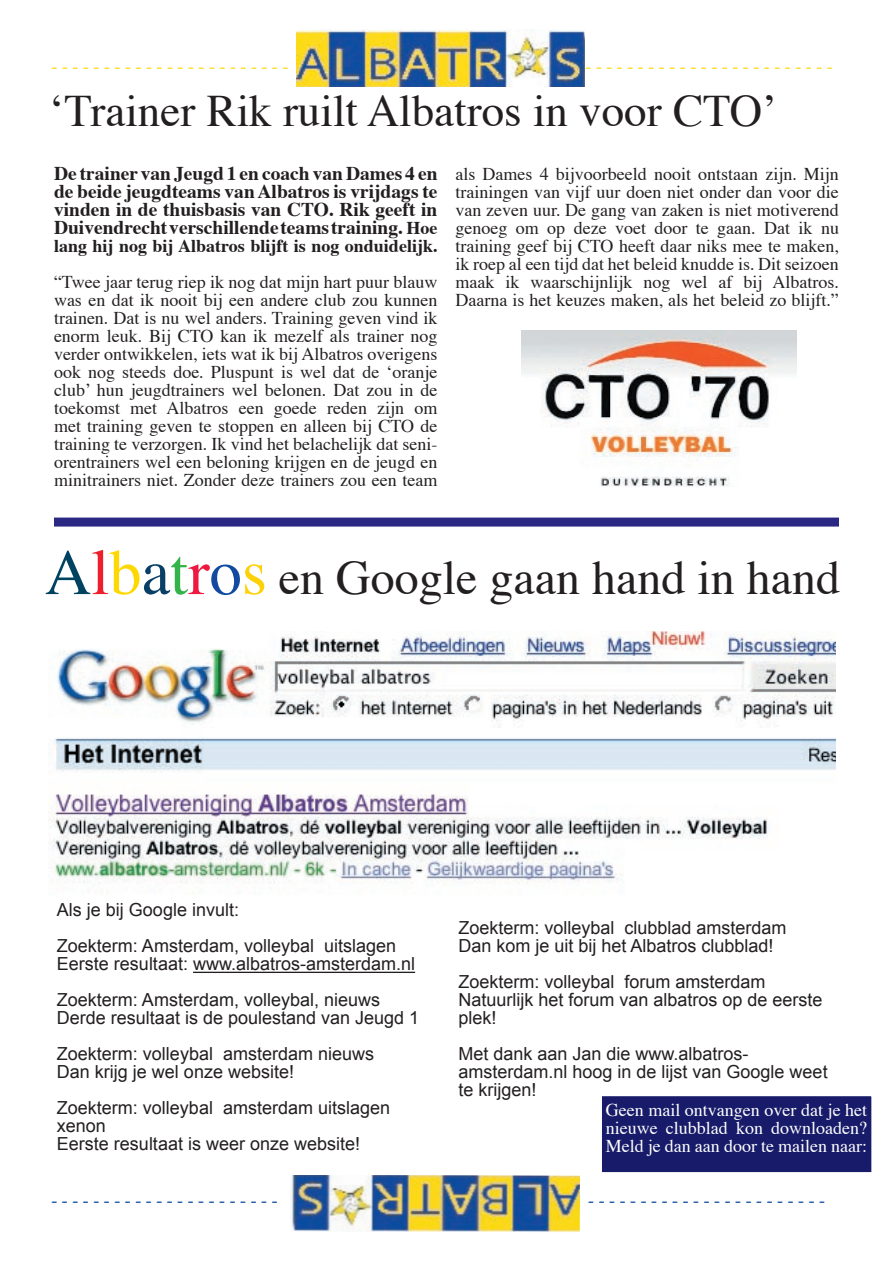
<style>
.page{position:relative;width:893px;height:1263px;background:#fff}
.page>*{position:absolute;margin:0;border:0;box-sizing:border-box;transform-origin:0 0}
.t1{font:48px "Times";color:#231f20}
.t2{font:45px "Times";color:#231f20}
.t3{font:700 19.5px/18px "Times";color:#231f20;text-align:justify}
.t4{font:18px/18px "Times";color:#231f20;text-align:justify}
.t5{font:18px/18px "Arial";color:#231f20}
.t6{font:18px/18px "Times";color:#fff;text-align:justify}
.t7{font:18px "Times";color:#ffda19}
.t8{font:18px "Times";color:#0f4da1}
.t9{font:700 18px "Times";color:#231f20}
.s1{font-size:18px}
.s2{font-size:64.5px;color:#004361}
.s3{font-size:64.5px;color:#ee1f2d}
.s4{font-size:64.5px;color:#ffd803}
.s5{font-size:64.5px;color:#093f66}
.s6{font-size:64.5px;color:#33b44a}
.s7{font-size:64.5px;color:#ed1941}
.s8{font-size:64.5px;color:#114aa0}
.s9{font-size:64.5px;color:#fed107}
</style>
<div class="page">
<img style="left:290px;top:1175px;width:290px;height:57px">
<img style="left:297px;top:30px;width:288px;height:56px">
<img style="left:49px;top:631px;width:787px;height:253px">
<hr style="left:193px;top:972px;width:222px;height:1px;background:#231f20">
<div style="left:54px;top:517px;width:785px;height:9px;background:#2a2883"></div>
<img style="left:522px;top:331px;width:275px;height:156px">
<div style="left:597px;top:1092px;width:279px;height:84px;background:#171b69"></div>
<div style="left:593px;top:1087px;width:287px;height:94px;border:9px solid #fff"></div>
<p class="t7" style="left:52px;top:55px;width:238px">- - - - - - - - - - - - - - - - - - - - - - -</p>
<p class="t7" style="left:585px;top:55px;width:249px">- - - - - - - - - - - - - - - - - - - - - - - -</p>
<h2 class="t2" style="left:50px;top:82px;width:729px">ʻTrainer Rik ruilt Albatros in voor CTOʼ</h2>
<p class="t3" style="left:54px;top:165px;width:385px">De trainer van Jeugd 1 en coach van Dames 4 en de beide jeugdteams van Albatros is vrijdags te vinden in de thuisbasis van CTO. Rik geeft in Duivendrecht verschillende teams training. <span class="s1">Hoe</span></p>
<p class="t9" style="left:54px;top:234px;width:385px">lang hij nog bij Albatros blijft is nog onduidelijk.</p>
<p class="t4" style="left:54px;top:274px;width:385px">“Twee jaar terug riep ik nog dat mijn hart puur blauw was en dat ik nooit bij een andere club zou kunnen trainen. Dat is nu wel anders. Training geven vind ik enorm leuk. Bij CTO kan ik mezelf als trainer nog verder ontwikkelen, iets wat ik bij Albatros overigens ook nog steeds doe. Pluspunt is wel dat de ʻoranje clubʼ hun jeugdtrainers wel belonen. Dat zou in de toekomst met Albatros een goede reden zijn om met training geven te stoppen en alleen bij CTO de training te verzorgen. Ik vind het belachelijk dat seni&shy;orentrainers wel een beloning krijgen en de jeugd en minitrainers niet. Zonder deze trainers zou een team</p>
<p class="t4" style="left:455px;top:166px;width:385px">als Dames 4 bijvoorbeeld nooit ontstaan zijn. Mijn trainingen van vijf uur doen niet onder dan voor die van zeven uur. De gang van zaken is niet motiverend genoeg om op deze voet door te gaan. Dat ik nu training geef bij CTO heeft daar niks mee te maken, ik roep al een tijd dat het beleid knudde is. Dit seizoen maak ik waarschijnlijk nog wel af bij Albatros.<br>Daarna is het keuzes maken, als het beleid zo blijft.”</p>
<h1 class="t1" style="left:45px;top:548px;width:797px"><span class="s2">A</span><span class="s3">l</span><span class="s4">b</span><span class="s5">a</span><span class="s6">t</span><span class="s7">r</span><span class="s8">o</span><span class="s9">s</span> en Google gaan hand in hand</h1>
<p class="t5" style="left:57px;top:892px;width:341px;line-height:36px">Als je bij Google invult:<br>Zoekterm: Amsterdam, volleybal uitslagen</p>
<p class="t5" style="left:57px;top:946px;width:360px;line-height:36px">Eerste resultaat: www.albatros-amsterdam.nl<br>Zoekterm: Amsterdam, volleybal, nieuws</p>
<p class="t5" style="left:57px;top:1000px;width:364px;line-height:36px">Derde resultaat is de poulestand van Jeugd 1<br>Zoekterm: volleybal amsterdam nieuws</p>
<p class="t5" style="left:57px;top:1054px;width:335px;line-height:36px">Dan krijg je wel onze website!<br>Zoekterm: volleybal amsterdam uitslagen</p>
<p class="t5" style="left:57px;top:1117px;width:305px">xenon<br>Eerste resultaat is weer onze website!</p>
<p class="t5" style="left:458px;top:919px;width:330px">Zoekterm: volleybal clubblad amsterdam<br>Dan kom je uit bij het Albatros clubblad!</p>
<p class="t5" style="left:458px;top:973px;width:366px">Zoekterm: volleybal forum amsterdam<br>Natuurlijk het forum van albatros op de eerste plek!</p>
<p class="t5" style="left:458px;top:1045px;width:371px">Met dank aan Jan die www.albatros&shy;amsterdam.nl hoog in de lijst van Google weet te krijgen!</p>
<p class="t6" style="left:606px;top:1102px;width:263px">Geen mail ontvangen over dat je het nieuwe clubblad kon downloaden?<br>Meld je dan aan door te mailen naar:</p>
<p class="t8" style="left:51px;top:1189px;width:228px">- - - - - - - - - - - - - - - - - - - - - -</p>
<p class="t8" style="left:588px;top:1189px;width:238px">- - - - - - - - - - - - - - - - - - - - - - -</p>
</div>
